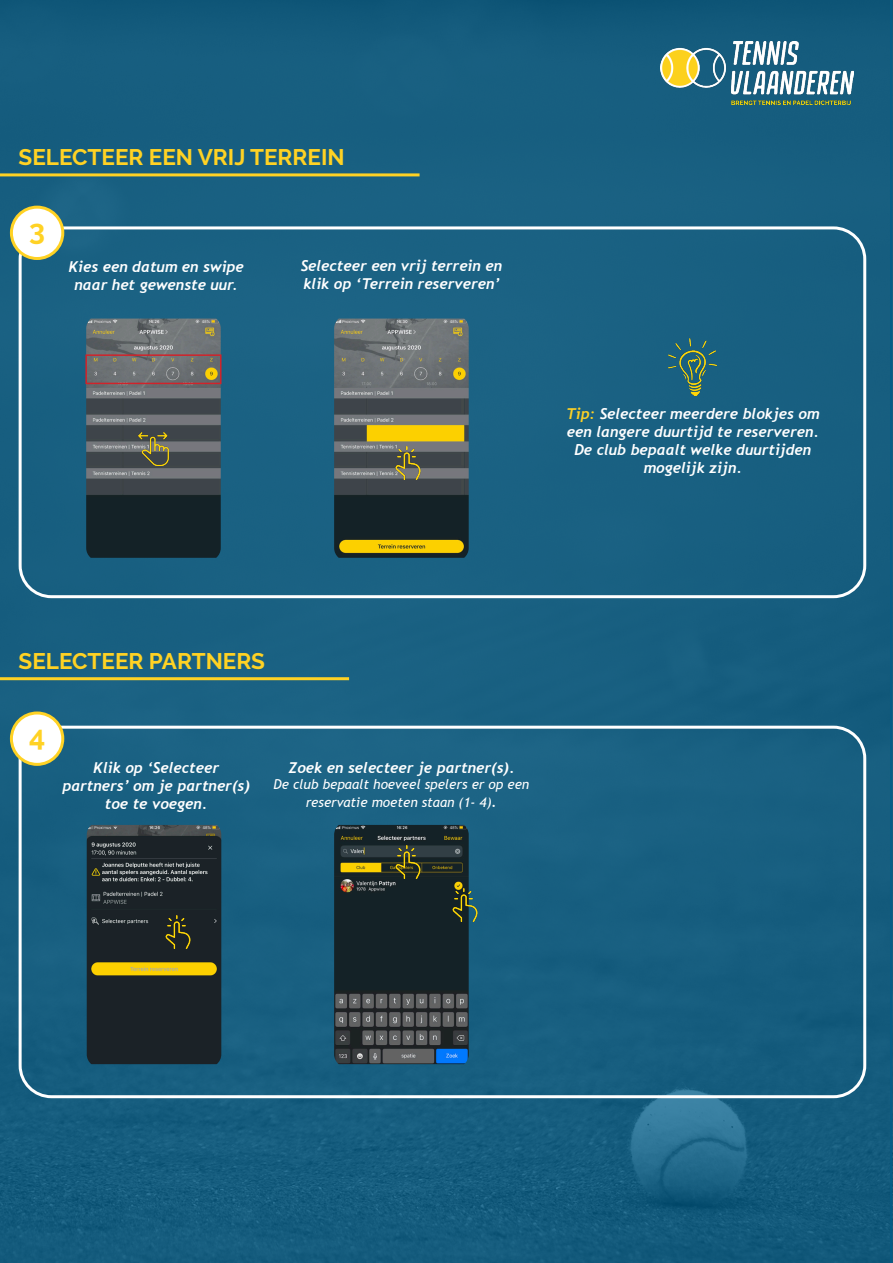
<style>
.page{position:relative;width:893px;height:1263px;background:#185f81}
.page>*{position:absolute;margin:0;border:0;box-sizing:border-box;transform-origin:0 0}
.t1{font:700 28.5px "Raleway";color:#ffd224}
.t2{font:700 22.5px "Raleway";color:#ffd224}
.t3{font:italic 700 15px/18px "Trebuchet";color:#fff;text-align:center}
.t4{font:italic 13.5px/18px "Trebuchet MS";color:#fff;text-align:center}
.s1{color:#ffd224}
.s2{font-size:15px}
</style>
<div class="page">
<img style="left:660px;top:41px;width:194px;height:63px">
<hr style="left:0;top:173px;width:420px;height:3px;background:#ffd224">
<img style="left:334px;top:825px;width:135px;height:239px">
<div style="left:19px;top:226px;width:847px;height:372px;border:3px solid #fff;border-radius:31px"></div>
<div style="left:11px;top:207px;width:52px;height:51px;background:#fff;border-radius:50%"></div>
<div style="left:10px;top:206px;width:54px;height:54px;border:3px solid #ffd224;border-radius:50%"></div>
<hr style="left:0;top:677px;width:349px;height:3px;background:#ffd224">
<div style="left:19px;top:726px;width:847px;height:372px;border:3px solid #fff;border-radius:31px"></div>
<div style="left:11px;top:713px;width:52px;height:51px;background:#fff;border-radius:50%"></div>
<div style="left:10px;top:711px;width:54px;height:55px;border:3px solid #ffd224;border-radius:50%"></div>
<img style="left:87px;top:825px;width:134px;height:239px">
<img style="left:161px;top:915px;width:33px;height:33px">
<img style="left:449px;top:889px;width:29px;height:33px">
<img style="left:392px;top:845px;width:33px;height:33px">
<hr style="left:890px;top:0;width:3px;height:1263px;background:#005f8c">
<img style="left:334px;top:319px;width:135px;height:239px">
<img style="left:391px;top:446px;width:33px;height:33px">
<img style="left:86px;top:319px;width:135px;height:239px">
<div style="left:85px;top:354px;width:136px;height:30px;border:2px solid #d1232a"></div>
<img style="left:137px;top:432px;width:33px;height:33px">
<img style="left:669px;top:339px;width:48px;height:57px">
<p class="t2" style="left:19px;top:144px;width:328px">SELECTEER EEN VRIJ TERREIN</p>
<p class="t1" style="left:29px;top:213px;width:17px">3</p>
<p class="t3" style="left:68px;top:257px;width:177px">Kies een datum en swipe naar het gewenste uur.</p>
<p class="t3" style="left:301px;top:257px;width:203px;text-align:left">Selecteer een vrij terrein en klik op ‘Terrein reserveren’</p>
<p class="t3" style="left:566px;top:404px;width:255px"><span class="s1">Tip:</span> Selecteer meerdere blokjes om een langere duurtijd te reserveren.<br>De club bepaalt welke duurtijden mogelijk zijn.</p>
<p class="t2" style="left:19px;top:648px;width:248px">SELECTEER PARTNERS</p>
<p class="t1" style="left:29px;top:720px;width:18px">4</p>
<p class="t3" style="left:62px;top:758px;width:189px">Klik op ‘Selecteer partners’ om je partner(s) toe te voegen.</p>
<p class="t3" style="left:288px;top:758px;width:228px">Zoek en selecteer je partner(s).</p>
<p class="t4" style="left:273px;top:775px;width:257px">De club bepaalt hoeveel spelers er op een reservatie moeten staan (1- 4)<span class="s2">.</span></p>
</div>
